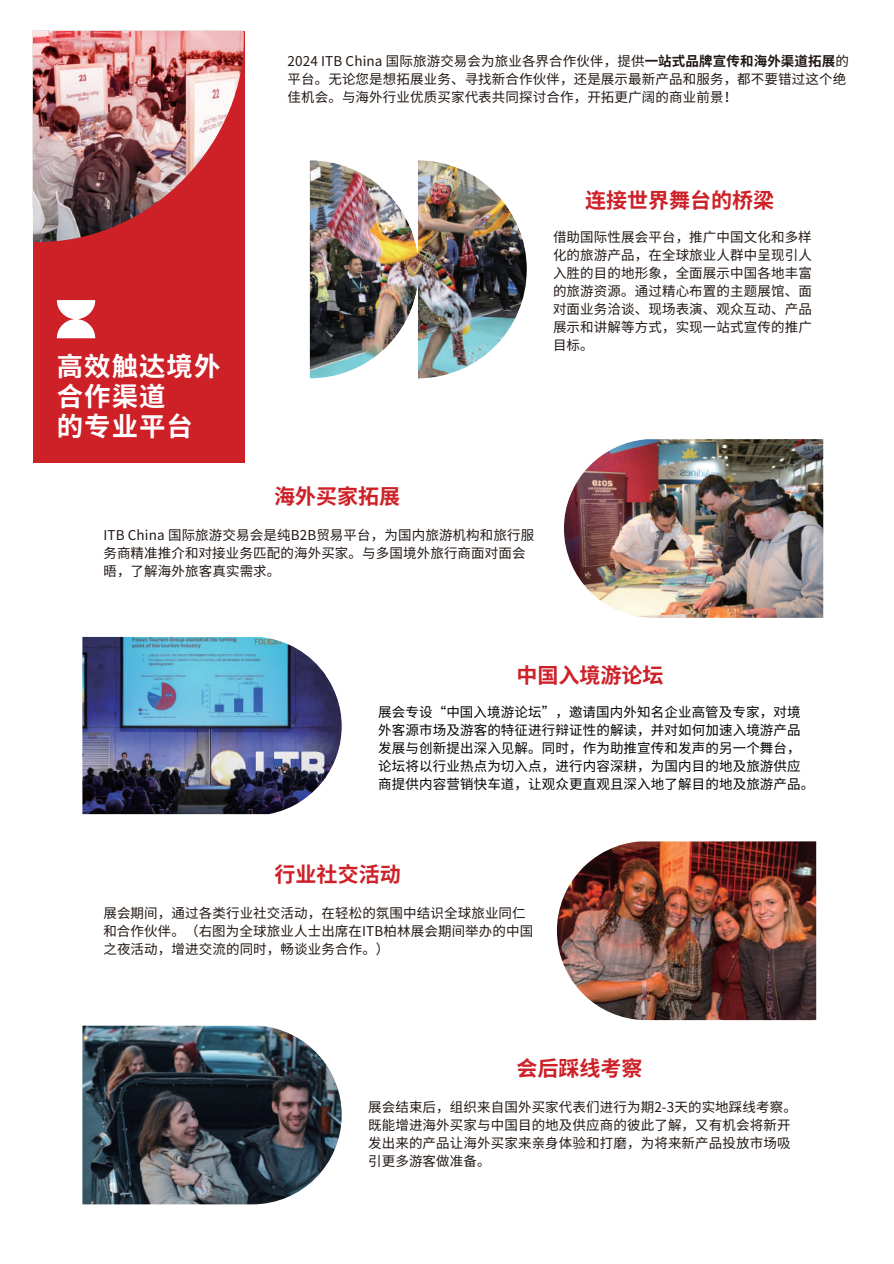
<style>
.page{position:relative;width:894px;height:1264px;background:#fff}
.page>*{position:absolute;margin:0;border:0;box-sizing:border-box;transform-origin:0 0}
.t1{font:700 26.4px/29.7px "Noto Sans Hans";letter-spacing:.04em;color:#fff}
.t2{font:700 21px "Noto Sans Hans";color:#cd2027}
.t3{font:13.5px/18px "Noto Sans Hans";letter-spacing:.01em;color:#211814}
.t4{font:13.5px/18px "Noto Sans Hans";letter-spacing:.01em;color:#030303}
.s1{font-weight:700}
</style>
<div class="page">
<div style="left:33px;top:31px;width:211px;height:431px;background:#cd2027"></div>
<img style="left:33px;top:31px;width:211px;height:211px">
<svg style="left:57px;top:300px;width:38px;height:38px"></svg>
<img style="left:564px;top:439px;width:259px;height:178px">
<img style="left:82px;top:636px;width:243px;height:178px">
<img style="left:324px;top:673px;width:17px;height:105px">
<img style="left:82px;top:1025px;width:259px;height:178px">
<img style="left:310px;top:160px;width:216px;height:218px">
<img style="left:557px;top:841px;width:259px;height:178px">
<p class="t3" style="left:287px;top:52px;width:563px">2024 ITB China 国际旅游交易会为旅业各界合作伙伴，提供<span class="s1">一站式品牌宣传和海外渠道拓展</span>的平台。无论您是想拓展业务、寻找新合作伙伴，还是展示最新产品和服务，都不要错过这个绝佳机会。与海外行业优质买家代表共同探讨合作，开拓更广阔的商业前景！</p>
<h2 class="t2" style="left:585px;top:189px;width:190px">连接世界舞台的桥梁</h2>
<h1 class="t1" style="left:57px;top:351px;width:165px">高效触达境外合作渠道<br>的专业平台</h1>
<h2 class="t2" style="left:274px;top:485px;width:127px">海外买家拓展</h2>
<p class="t3" style="left:103px;top:526px;width:432px">ITB China 国际旅游交易会是纯B2B贸易平台，为国内旅游机构和旅行服务商精准推介和对接业务匹配的海外买家。与多国境外旅行商面对面会晤，了解海外旅客真实需求。</p>
<p class="t3" style="left:553px;top:228px;width:260px;text-align:justify">借助国际性展会平台，推广中国文化和多样化的旅游产品，在全球旅业人群中呈现引人入胜的目的地形象，全面展示中国各地丰富的旅游资源。通过精心布置的主题展馆、面对面业务洽谈、现场表演、观众互动、产品展示和讲解等方式，实现一站式宣传的推广目标。</p>
<h2 class="t2" style="left:516px;top:664px;width:148px">中国入境游论坛</h2>
<p class="t4" style="left:378px;top:702px;width:437px">展会专设“中国入境游论坛”，邀请国内外知名企业高管及专家，对境外客源市场及游客的特征进行辩证性的解读，并对如何加速入境游产品发展与创新提出深入见解。同时，作为助推宣传和发声的另一个舞台，论坛将以行业热点为切入点，进行内容深耕，为国内目的地及旅游供应商提供内容营销快车道，让观众更直观且深入地了解目的地及旅游产品。</p>
<h2 class="t2" style="left:274px;top:863px;width:128px">行业社交活动</h2>
<p class="t3" style="left:103px;top:903px;width:431px">展会期间，通过各类行业社交活动，在轻松的氛围中结识全球旅业同仁和合作伙伴。（右图为全球旅业人士出席在ITB柏林展会期间举办的中国之夜活动，增进交流的同时，畅谈业务合作。）</p>
<h2 class="t2" style="left:516px;top:1057px;width:127px">会后踩线考察</h2>
<p class="t3" style="left:368px;top:1097px;width:430px">展会结束后，组织来自国外买家代表们进行为期2-3天的实地踩线考察。既能增进海外买家与中国目的地及供应商的彼此了解，又有机会将新开发出来的产品让海外买家来亲身体验和打磨，为将来新产品投放市场吸引更多游客做准备。</p>
</div>
